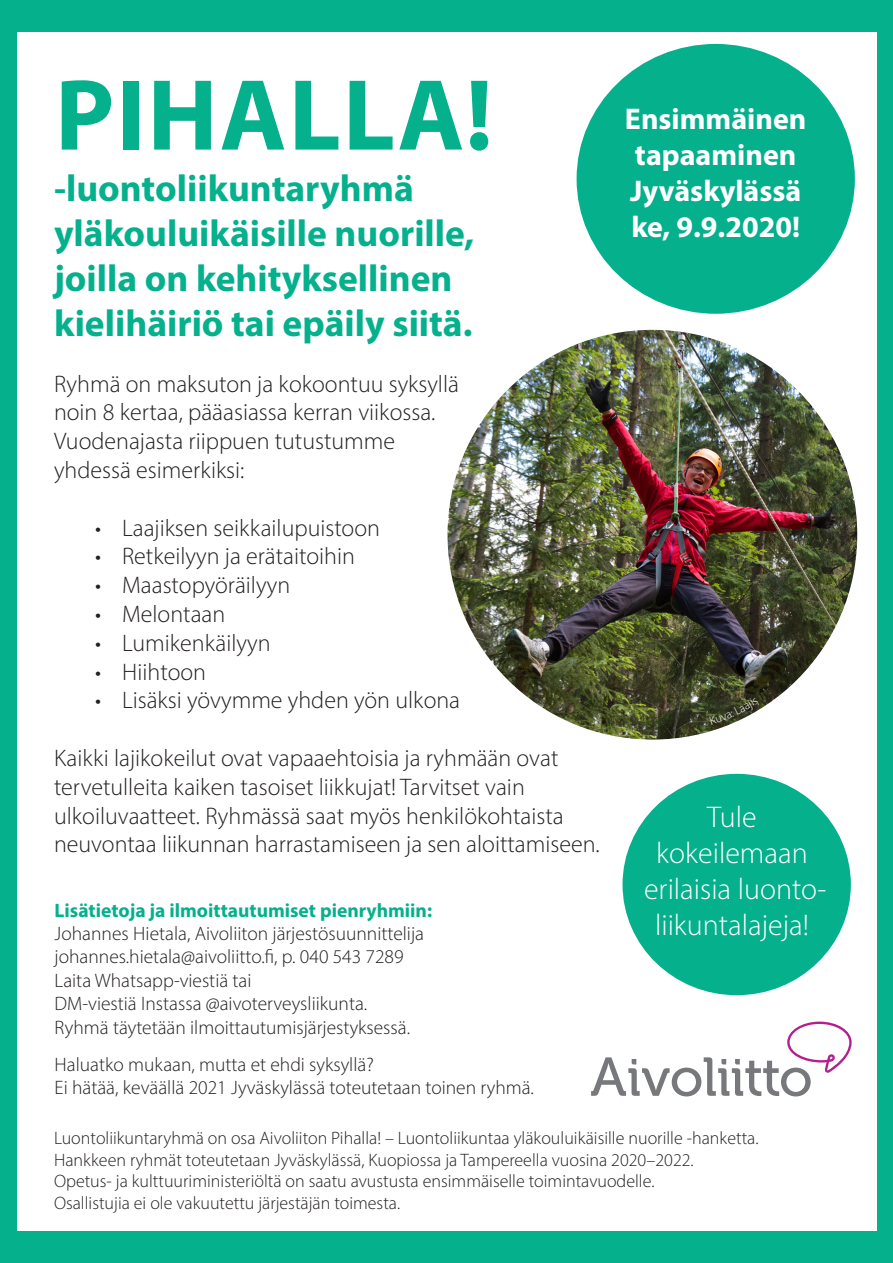
<style>
.page{position:relative;width:893px;height:1263px;background:#05b08d}
.page>*{position:absolute;margin:0;border:0;box-sizing:border-box;transform-origin:0 0}
.leipis{font:700 102px "Myriad Pro";letter-spacing:.02em;color:#05b08d}
.leipis-2{font:700 37.5px/45px "Myriad Pro";color:#05b08d}
.leipis-3{font:300 30px/36px "Myriad Pro";color:#fff;text-align:center}
.leipis-4{font:700 30px/36px "Myriad Pro";color:#fff}
.leipis-5{font:300 24px/28.8px "Myriad Pro";color:#231f20}
.leipis-6{font:300 19.5px/23.4px "Myriad Pro";color:#231f20}
.leipis-7{font:700 19.5px "Myriad Pro";color:#05b08d}
.leipis-8{font:300 18px/21.6px "Myriad Pro";color:#231f20}
</style>
<div class="page">
<div style="left:17px;top:32px;width:859px;height:1199px;background:#fff"></div>
<div style="left:577px;top:44px;width:278px;height:270px;background:#05b08d;border-radius:50%"></div>
<img style="left:447px;top:330px;width:410px;height:409px;border-radius:205px">
<svg style="left:591px;top:1021px;width:261px;height:75px"></svg>
<div style="left:622px;top:774px;width:229px;height:221px;background:#05b08d;border-radius:50%"></div>
<svg style="left:710px;top:698px;width:49px;height:26px"></svg>
<p class="leipis" style="left:55px;top:49px;width:439px">PIHALLA!</p>
<p class="leipis-2" style="left:54px;top:164px;width:422px">-luontoliikuntaryhmä yläkouluikäisille nuorille, joilla on kehityksellinen kielihäiriö tai epäily siitä.</p>
<p class="leipis-4" style="left:625px;top:100px;width:183px">Ensimmäinen tapaaminen<br>Jyväskylässä ke, 9.9.2020!</p>
<p class="leipis-5" style="left:54px;top:369px;width:406px">Ryhmä on maksuton ja kokoontuu syksyllä noin 8 kertaa, pääasiassa kerran viikossa.<br>Vuodenajasta riippuen tutustumme yhdessä esimerkiksi:</p>
<p class="leipis-5" style="left:95px;top:513px;width:286px">• Laajiksen seikkailupuistoon</p>
<p class="leipis-5" style="left:95px;top:542px;width:261px">• Retkeilyyn ja erätaitoihin</p>
<p class="leipis-5" style="left:95px;top:571px;width:197px">• Maastopyöräilyyn</p>
<p class="leipis-5" style="left:95px;top:599px;width:132px">• Melontaan</p>
<p class="leipis-5" style="left:95px;top:628px;width:177px">• Lumikenkäilyyn</p>
<p class="leipis-5" style="left:95px;top:657px;width:113px">• Hiihtoon</p>
<p class="leipis-5" style="left:95px;top:686px;width:367px">• Lisäksi yövymme yhden yön ulkona</p>
<p class="leipis-5" style="left:54px;top:743px;width:547px">Kaikki lajikokeilut ovat vapaaehtoisia ja ryhmään ovat tervetulleita kaiken tasoiset liikkujat! Tarvitset vain ulkoiluvaatteet. Ryhmässä saat myös henkilökohtaista neuvontaa liikunnan harrastamiseen ja sen aloittamiseen.</p>
<p class="leipis-3" style="left:644px;top:799px;width:184px">Tule kokeilemaan erilaisia luonto&shy;liikuntalajeja!</p>
<p class="leipis-7" style="left:55px;top:897px;width:379px">Lisätietoja ja ilmoittautumiset pienryhmiin:</p>
<p class="leipis-6" style="left:55px;top:922px;width:371px">Johannes Hietala, Aivoliiton järjestösuunnittelija johannes.hietala@aivoliitto.fi, p. 040 543 7289</p>
<p class="leipis-6" style="left:55px;top:968px;width:357px">Laita Whatsapp-viestiä tai<br>DM-viestiä Instassa @aivoterveysliikunta.<br>Ryhmä täytetään ilmoittautumisjärjestyksessä.</p>
<p class="leipis-6" style="left:55px;top:1052px;width:481px">Haluatko mukaan, mutta et ehdi syksyllä?<br>Ei hätää, keväällä 2021 Jyväskylässä toteutetaan toinen ryhmä.</p>
<p class="leipis-8" style="left:54px;top:1127px;width:706px">Luontoliikuntaryhmä on osa Aivoliiton Pihalla! – Luontoliikuntaa yläkouluikäisille nuorille -hanketta.<br>Hankkeen ryhmät toteutetaan Jyväskylässä, Kuopiossa ja Tampereella vuosina 2020–2022.<br>Opetus- ja kulttuuriministeriöltä on saatu avustusta ensimmäiselle toimintavuodelle.<br>Osallistujia ei ole vakuutettu järjestäjän toimesta.</p>
</div>
